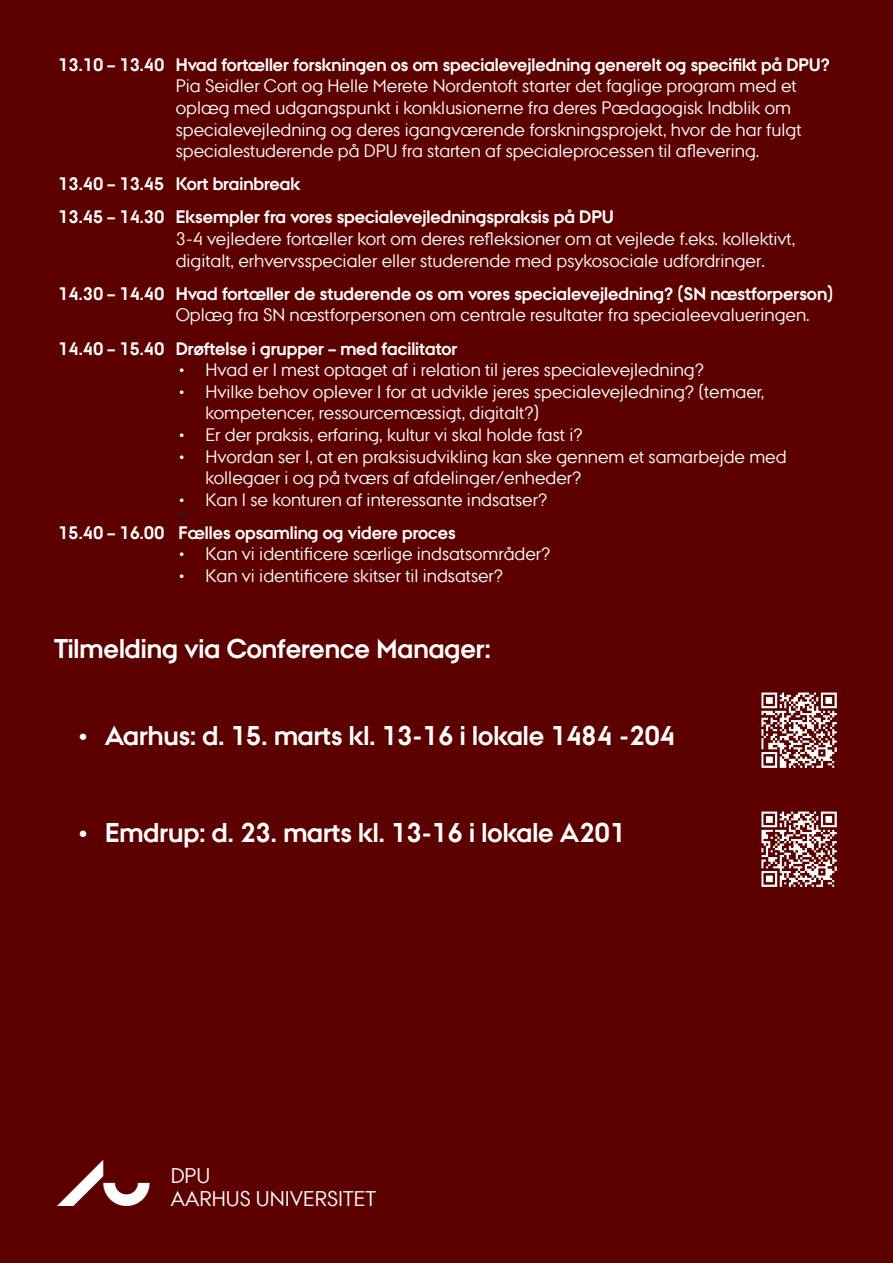
<style>
.page{position:relative;width:893px;height:1263px;background:#5d0000}
.page>*{position:absolute;margin:0;border:0;box-sizing:border-box;transform-origin:0 0}
.t1{font:700 27px "AU Passata";color:#fff}
.t2{font:21.15px/23px "AU Passata";color:#fff}
.t3{font:18px/21.6px "AU Passata";color:#fff}
.t4{font:700 18px "AU Passata";color:#fff}
.t5{font:18px "Minion Pro";color:#231f20}
.s1{font-family:"AU Peto";font-size:46.2px}
</style>
<div class="page">
<img style="left:761px;top:692px;width:76px;height:76px">
<img style="left:761px;top:811px;width:76px;height:76px">
<p class="t4" style="left:58px;top:54px;width:108px">13.10 – 13.40</p>
<p class="t4" style="left:176px;top:54px;width:655px">Hvad fortæller forskningen os om specialevejledning generelt og specifikt på DPU?</p>
<p class="t3" style="left:176px;top:75px;width:627px">Pia Seidler Cort og Helle Merete Nordentoft starter det faglige program med et oplæg med udgangspunkt i konklusionerne fra deres Pædagogisk Indblik om specialevejledning og deres igangværende forskningsprojekt, hvor de har fulgt specialestuderende på DPU fra starten af specialeprocessen til aflevering.</p>
<p class="t4" style="left:58px;top:174px;width:108px">13.40 – 13.45</p>
<p class="t4" style="left:176px;top:174px;width:126px">Kort brainbreak</p>
<p class="t4" style="left:58px;top:207px;width:108px">13.45 – 14.30</p>
<p class="t4" style="left:176px;top:207px;width:440px">Eksempler fra vores specialevejledningspraksis på DPU</p>
<p class="t3" style="left:176px;top:228px;width:621px">3-4 vejledere fortæller kort om deres refleksioner om at vejlede f.eks. kollektivt, digitalt, erhvervsspecialer eller studerende med psykosociale udfordringer.</p>
<p class="t4" style="left:58px;top:283px;width:108px">14.30 – 14.40</p>
<p class="t4" style="left:176px;top:283px;width:659px">Hvad fortæller de studerende os om vores specialevejledning? (SN næstforperson)</p>
<p class="t3" style="left:176px;top:304px;width:635px">Oplæg fra SN næstforpersonen om centrale resultater fra specialeevalueringen.</p>
<p class="t4" style="left:58px;top:338px;width:108px">14.40 – 15.40</p>
<p class="t4" style="left:176px;top:338px;width:283px">Drøftelse i grupper – med facilitator</p>
<p class="t3" style="left:179px;top:359px;width:527px">• Hvad er I mest optaget af i relation til jeres specialevejledning?</p>
<p class="t3" style="left:206px;top:380px;width:560px;text-indent:-27px">• Hvilke behov oplever I for at udvikle jeres specialevejledning? (temaer, kompetencer, ressourcemæssigt, digitalt?)</p>
<p class="t3" style="left:179px;top:424px;width:406px">• Er der praksis, erfaring, kultur vi skal holde fast i?</p>
<p class="t3" style="left:206px;top:445px;width:582px;text-indent:-27px">• Hvordan ser I, at en praksisudvikling kan ske gennem et samarbejde med kollegaer i og på tværs af afdelinger/enheder?</p>
<p class="t3" style="left:179px;top:488px;width:370px">• Kan I se konturen af interessante indsatser?</p>
<p class="t5" style="left:179px;top:500px;width:9px">•</p>
<p class="t4" style="left:58px;top:522px;width:108px">15.40 – 16.00</p>
<p class="t4" style="left:179px;top:522px;width:279px">Fælles opsamling og videre proces</p>
<p class="t3" style="left:179px;top:543px;width:373px">• Kan vi identificere særlige indsatsområder?</p>
<p class="t3" style="left:179px;top:565px;width:326px">• Kan vi identificere skitser til indsatser?</p>
<p class="t1" style="left:54px;top:633px;width:438px">Tilmelding via Conference Manager:</p>
<p class="t1" style="left:78px;top:719px;width:599px">• Aarhus: d. 15. marts kl. 13-16 i lokale 1484 -204</p>
<p class="t1" style="left:78px;top:817px;width:549px">• Emdrup: d. 23. marts kl. 13-16 i lokale A201</p>
<p class="t2" style="left:57px;top:1163px;width:320px;text-indent:114px">DPU<br><span class="s1">AU</span> AARHUS UNIVERSITET</p>
</div>
